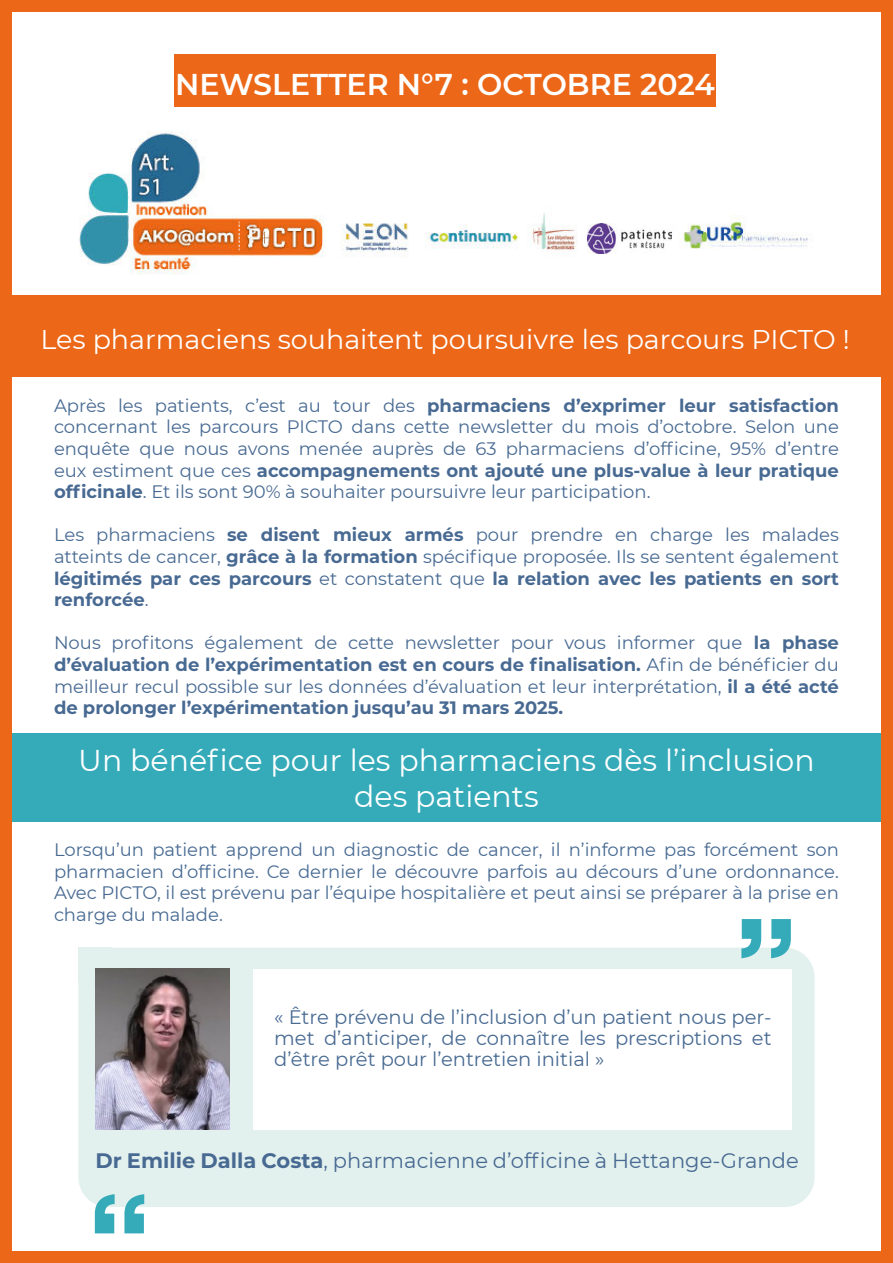
<style>
.page{position:relative;width:893px;height:1263px;background:#fff}
.page>*{position:absolute;margin:0;border:0;box-sizing:border-box;transform-origin:0 0}
.t1{font:118.5px "Chicago";color:#35abba}
.t2{font:30px/36px "Montserrat";color:#fff;text-align:center}
.t3{font:600 30px "Montserrat";color:#fff}
.t4{font:27px "Montserrat";color:#fff}
.t5{font:21px "Montserrat";color:#486a92}
.t6{font:19.5px/21px "Montserrat";color:#486a92;text-align:justify}
.t7{font:18px/21.6px "Montserrat";color:#486a92;text-align:justify}
.s1{font-weight:700}
</style>
<div class="page">
<div style="left:0;top:0;width:893px;height:1263px;background:#fff;border:12px solid #ec6717"></div>
<img style="left:79px;top:132px;width:729px;height:143px">
<div style="left:174px;top:54px;width:542px;height:52px;background:#ec6717"></div>
<div style="left:0;top:296px;width:893px;height:81px;background:#ec6717"></div>
<div style="left:12px;top:733px;width:869px;height:89px;background:#35abba"></div>
<img style="left:588px;top:223px;width:84px;height:30px">
<div style="left:78px;top:947px;width:737px;height:260px;background:#e3f1ee;border-radius:30px"></div>
<div style="left:78px;top:947px;width:34px;height:35px;background:#e3f1ee"></div>
<div style="left:253px;top:970px;width:539px;height:160px;background:#fff"></div>
<img style="left:95px;top:968px;width:134px;height:162px">
<h2 class="t3" style="left:175px;top:69px;width:541px">NEWSLETTER N°7 : OCTOBRE 2024</h2>
<h3 class="t4" style="left:40px;top:325px;width:811px">Les pharmaciens souhaitent poursuivre les parcours PICTO !</h3>
<p class="t7" style="left:54px;top:395px;width:786px">Après les patients, c’est au tour des <span class="s1">pharmaciens d’exprimer leur satisfaction </span>concernant les parcours PICTO dans cette newsletter du mois d’octobre. Selon une enquête que nous avons menée auprès de 63 pharmaciens d’officine, 95% d’entre eux estiment que ces <span class="s1">accompagnements ont ajouté une plus-value à leur pratique officinale</span>. Et ils sont 90% à souhaiter poursuivre leur participation.</p>
<p class="t7" style="left:54px;top:524px;width:786px">Les pharmaciens <span class="s1">se disent mieux armés</span> pour prendre en charge les malades atteints de cancer, <span class="s1">grâce à la formation</span> spécifique proposée. Ils se sentent également <span class="s1">légitimés par ces parcours</span> et constatent que <span class="s1">la relation avec les patients en sort renforcée</span>.</p>
<p class="t7" style="left:54px;top:632px;width:786px">Nous profitons également de cette newsletter pour vous informer que <span class="s1">la phase d’évaluation de l’expérimentation est en cours de finalisation.</span> Afin de bénéficier du meilleur recul possible sur les données d’évaluation et leur interprétation, <span class="s1">il a été acté de prolonger l’expérimentation jusqu’au 31 mars 2025.</span></p>
<h2 class="t2" style="left:78px;top:741px;width:738px">Un bénéfice pour les pharmaciens dès l’inclusion des patients</h2>
<p class="t7" style="left:54px;top:839px;width:786px">Lorsqu’un patient apprend un diagnostic de cancer, il n’informe pas forcément son pharmacien d’officine. Ce dernier le découvre parfois au décours d’une ordonnance.<br>Avec PICTO, il est prévenu par l’équipe hospitalière et peut ainsi se préparer à la prise en charge du malade.</p>
<h1 class="t1" style="left:732px;top:898px;width:71px">”</h1>
<p class="t6" style="left:274px;top:1006px;width:499px">« Être prévenu de l’inclusion d’un patient nous per&shy;met d’anticiper, de connaître les prescriptions et d’être prêt pour l’entretien initial »</p>
<p class="t5" style="left:95px;top:1146px;width:705px"><span class="s1">Dr Emilie Dalla Costa</span>, pharmacienne d’officine à Hettange-Grande</p>
<h1 class="t1" style="left:85px;top:1173px;width:71px">“</h1>
</div>
